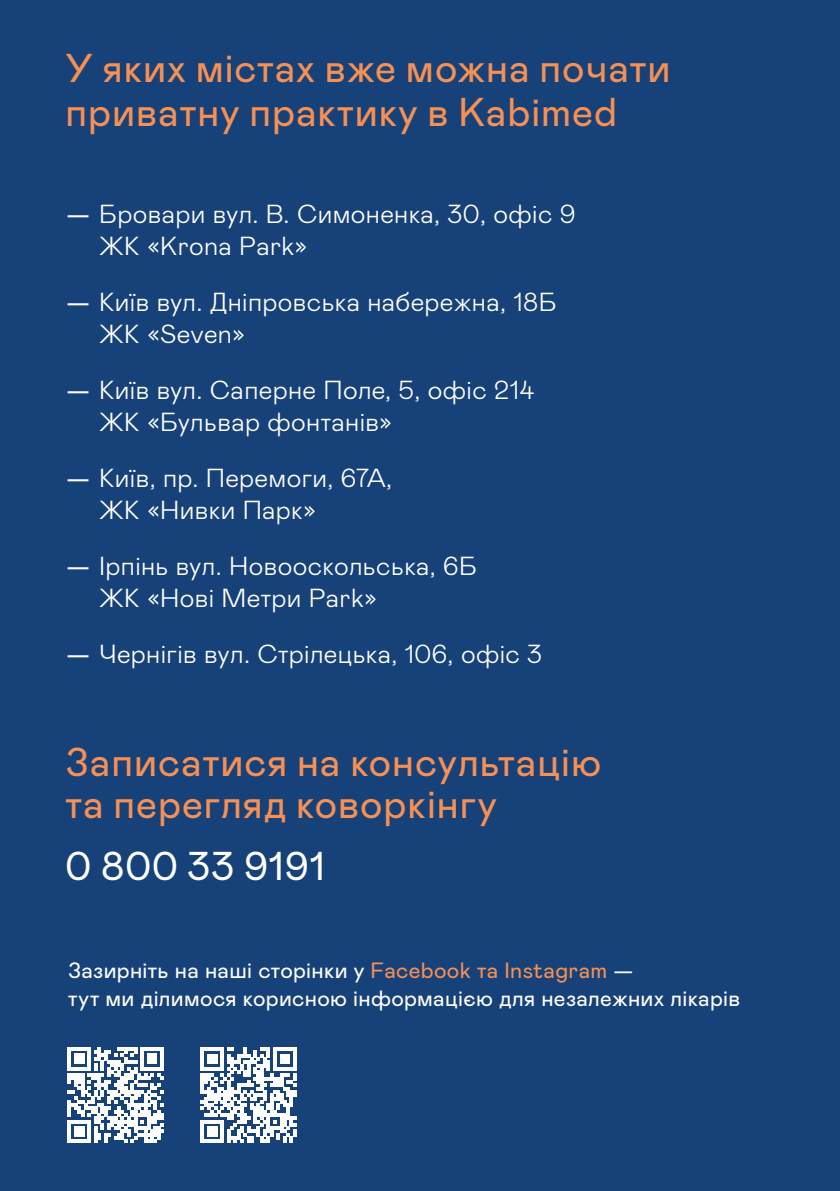
<style>
.page{position:relative;width:840px;height:1191px;background:#fff}
.page>*{position:absolute;margin:0;border:0;box-sizing:border-box;transform-origin:0 0}
.t1{font:40px/44px "Mabry Pro";letter-spacing:.025em;color:#f69053}
.t2{font:40px/42px "Mabry Pro";letter-spacing:.025em;color:#f69054}
.t3{font:40px "Mabry Pro";letter-spacing:.025em;color:#fff}
.t4{font:300 26px/32px "Mabry Pro";letter-spacing:.015em;color:#fff}
.t5{font:22px/28px "Mabry Pro";letter-spacing:.015em;color:#fff}
.s1{font-weight:400}
.s2{color:#f69054}
</style>
<div class="page">
<div style="left:0;top:0;width:839px;height:1191px;background:#174279"></div>
<svg style="left:68px;top:1047px;width:96px;height:96px"></svg>
<svg style="left:200px;top:1047px;width:96px;height:96px"></svg>
<h1 class="t1" style="left:65px;top:44px;width:606px">У яких містах вже можна почати приватну практику в Kabimed</h1>
<p class="t4" style="left:99px;top:196px;width:477px;text-indent:-33px"><span class="s1">—</span> Бровари вул. В. Симоненка, 30, офіс 9<br>ЖК «Krona Park»</p>
<p class="t4" style="left:99px;top:284px;width:458px;text-indent:-33px"><span class="s1">—</span> Київ вул. Дніпровська набережна, 18Б<br>ЖК «Seven»</p>
<p class="t4" style="left:99px;top:372px;width:436px;text-indent:-33px"><span class="s1">—</span> Київ вул. Саперне Поле, 5, офіс 214<br>ЖК «Бульвар фонтанів»</p>
<p class="t4" style="left:99px;top:460px;width:294px;text-indent:-33px"><span class="s1">—</span> Київ, пр. Перемоги, 67А,<br>ЖК «Нивки Парк»</p>
<p class="t4" style="left:99px;top:548px;width:379px;text-indent:-33px"><span class="s1">—</span> Ірпінь вул. Новооскольська, 6Б<br>ЖК «Нові Метри Park»</p>
<p class="t4" style="left:66px;top:636px;width:477px"><span class="s1">—</span> Чернігів вул. Стрілецька, 106, офіс 3</p>
<h1 class="t2" style="left:65px;top:739px;width:537px">Записатися на консультацію та перегляд коворкінгу</h1>
<h1 class="t3" style="left:65px;top:838px;width:260px">0 800 33 9191</h1>
<p class="t5" style="left:68px;top:955px;width:673px">Зазирніть на наші сторінки у <span class="s2">Facebook та Instagram</span> —<br>тут ми ділимося корисною інформацією для незалежних лікарів</p>
</div>
